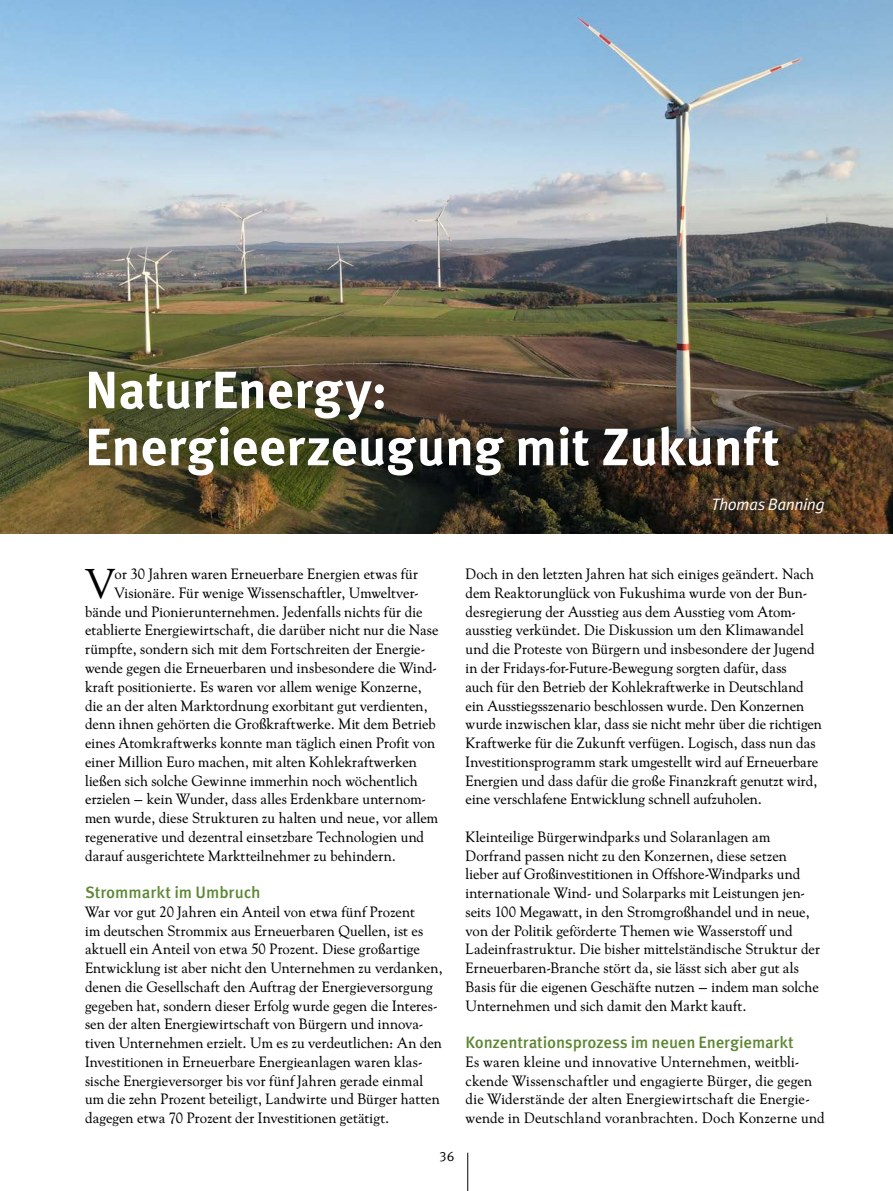
<style>
.page{position:relative;width:893px;height:1191px;background:#fff}
.page>*{position:absolute;margin:0;border:0;box-sizing:border-box;transform-origin:0 0}
.t1{font:700 52.5px/57px "Meta OT";letter-spacing:-.005em;color:#fff}
.t2{font:41.7px "Goudy Old Style SBOP";color:#000}
.t3{font:500 16.5px "Meta OT";letter-spacing:-.01em;color:#5c8633}
.t4{font:16.5px "Meta OT Norm Ita";letter-spacing:-.03em;color:#fff}
.t5{font:15px/18.8px "Goudy Old Style SBOP";letter-spacing:.005em;color:#000}
.t6{font:13.5px "Meta OT Norm";color:#000}
</style>
<div class="page">
<hr style="left:467px;top:1152px;width:1px;height:39px;background:#000">
<img style="left:0;top:0;width:893px;height:534px">
<div style="left:57px;top:341px;width:752px;height:165px;background:#000;opacity:.21"></div>
<h1 class="t1" style="left:85px;top:362px;width:696px">NaturEnergy:<br>Energieerzeugung mit Zukunft</h1>
<p class="t4" style="left:711px;top:494px;width:115px">Thomas Banning</p>
<h2 class="t2" style="left:86px;top:560px;width:30px">V</h2>
<p class="t5" style="left:115px;top:565px;width:305px">or 30 Jahren waren Erneuerbare Energien etwas für</p>
<p class="t5" style="left:115px;top:584px;width:306px">Visionäre. Für wenige Wissenschaftler, Umweltver-</p>
<p class="t5" style="left:85px;top:603px;width:339px">bände und Pionierunternehmen. Jedenfalls nichts für die</p>
<p class="t5" style="left:85px;top:621px;width:355px">etablierte Energiewirtschaft, die darüber nicht nur die Nase</p>
<p class="t5" style="left:85px;top:640px;width:342px">rümpfte, sondern sich mit dem Fortschreiten der Energie-</p>
<p class="t5" style="left:85px;top:659px;width:354px">wende gegen die Erneuerbaren und insbesondere die Wind-</p>
<p class="t5" style="left:85px;top:678px;width:338px">kraft positionierte. Es waren vor allem wenige Konzerne,</p>
<p class="t5" style="left:85px;top:696px;width:344px">die an der alten Marktordnung exorbitant gut verdienten,</p>
<p class="t5" style="left:85px;top:715px;width:352px">denn ihnen gehörten die Großkraftwerke. Mit dem Betrieb</p>
<p class="t5" style="left:85px;top:734px;width:352px">eines Atomkraftwerks konnte man täglich einen Profit von</p>
<p class="t5" style="left:85px;top:753px;width:333px">einer Million Euro machen, mit alten Kohlekraftwerken</p>
<p class="t5" style="left:85px;top:771px;width:334px">ließen sich solche Gewinne immerhin noch wöchentlich</p>
<p class="t5" style="left:85px;top:790px;width:343px">erzielen – kein Wunder, dass alles Erdenkbare unternom-</p>
<p class="t5" style="left:85px;top:809px;width:355px">men wurde, diese Strukturen zu halten und neue, vor allem</p>
<p class="t5" style="left:85px;top:828px;width:341px">regenerative und dezentral einsetzbare Technologien und</p>
<p class="t5" style="left:85px;top:846px;width:313px">darauf ausgerichtete Marktteilnehmer zu behindern.</p>
<p class="t3" style="left:85px;top:882px;width:177px">Strommarkt im Umbruch</p>
<p class="t5" style="left:85px;top:903px;width:359px">War vor gut 20 Jahren ein Anteil von etwa fünf Prozent<br>im deutschen Strommix aus Erneuerbaren Quellen, ist es aktuell ein Anteil von etwa 50 Prozent. Diese großartige Entwicklung ist aber nicht den Unternehmen zu verdanken, denen die Gesellschaft den Auftrag der Energieversorgung gegeben hat, sondern dieser Erfolg wurde gegen die Interes&shy;sen der alten Energiewirtschaft von Bürgern und innova&shy;tiven Unternehmen erzielt. Um es zu verdeutlichen: An den Investitionen in Erneuerbare Energieanlagen waren klas&shy;sische Energieversorger bis vor fünf Jahren gerade einmal um die zehn Prozent beteiligt, Landwirte und Bürger hatten dagegen etwa 70 Prozent der Investitionen getätigt.</p>
<p class="t6" style="left:439px;top:1147px;width:17px">36</p>
<p class="t5" style="left:466px;top:565px;width:358px">Doch in den letzten Jahren hat sich einiges geändert. Nach dem Reaktorunglück von Fukushima wurde von der Bun&shy;desregierung der Ausstieg aus dem Ausstieg vom Atom&shy;ausstieg verkündet. Die Diskussion um den Klimawandel und die Proteste von Bürgern und insbesondere der Jugend in der Fridays-for-Future-Bewegung sorgten dafür, dass<br>auch für den Betrieb der Kohlekraftwerke in Deutschland ein Ausstiegsszenario beschlossen wurde. Den Konzernen wurde inzwischen klar, dass sie nicht mehr über die richtigen Kraftwerke für die Zukunft verfügen. Logisch, dass nun das Investitionsprogramm stark umgestellt wird auf Erneuerbare Energien und dass dafür die große Finanzkraft genutzt wird, eine verschlafene Entwicklung schnell aufzuholen.</p>
<p class="t5" style="left:466px;top:828px;width:356px">Kleinteilige Bürgerwindparks und Solaranlagen am Dorfrand passen nicht zu den Konzernen, diese setzen lieber auf Großinvestitionen in Offshore-Windparks und internationale Wind- und Solarparks mit Leistungen jen&shy;seits 100 Megawatt, in den Stromgroßhandel und in neue, von der Politik geförderte Themen wie Wasserstoff und Ladeinfrastruktur. Die bisher mittelständische Struktur der Erneuerbaren-Branche stört da, sie lässt sich aber gut als Basis für die eigenen Geschäfte nutzen – indem man solche Unternehmen und sich damit den Markt kauft.</p>
<p class="t3" style="left:466px;top:1032px;width:330px">Konzentrationsprozess im neuen Energiemarkt</p>
<p class="t5" style="left:466px;top:1053px;width:360px">Es waren kleine und innovative Unternehmen, weitbli&shy;ckende Wissenschaftler und engagierte Bürger, die gegen die Widerstände der alten Energiewirtschaft die Energie&shy;wende in Deutschland voranbrachten. Doch Konzerne und</p>
</div>
